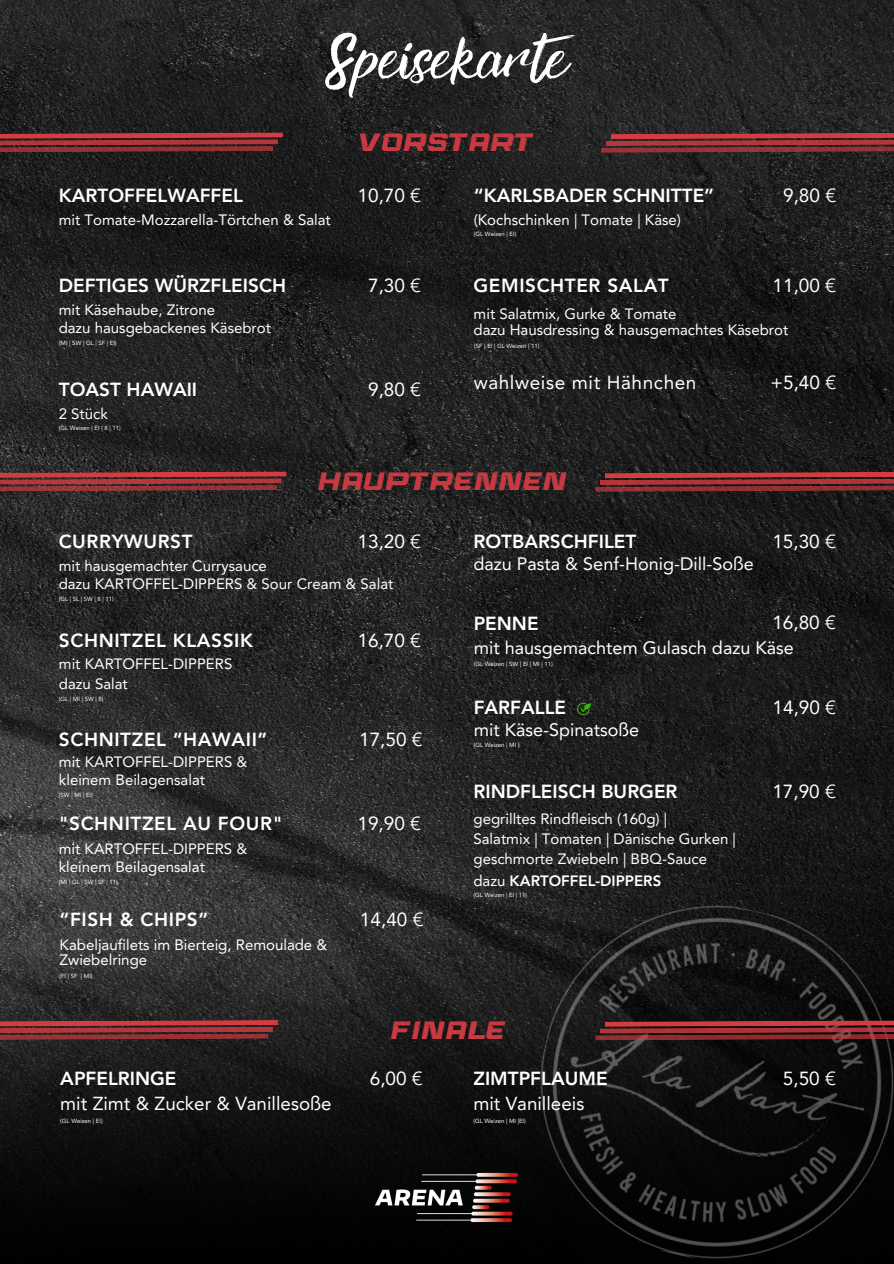
<style>
.page{position:relative;width:894px;height:1264px;background:#fff}
.page>*{position:absolute;margin:0;border:0;box-sizing:border-box;transform-origin:0 0}
.t1{font:54.15px "Rebel";color:#fff}
.t2{font:24.9px "Race Sport";color:#c73a41}
.t3{font:800 18.9px "Avenir LT Pro";color:#fff}
.t4{font:18.9px "Avenir LT Pro";color:#fff}
.t5{font:800 18.9px "Avenir LT Pro";letter-spacing:.03em;color:#fff}
.t6{font:18.9px "Avenir LT Pro";letter-spacing:.03em;color:#fff}
.t7{font:18.75px "Avenir LT Pro";color:#fff}
.t8{font:18px "Avenir LT Pro";color:#fff}
.t9{font:15px/18px "Avenir LT Pro";color:#fff}
.t10{font:800 15px "Avenir LT Pro";color:#fff}
.t11{font:6px "Avenir LT Pro";color:#fff}
.s1{font-weight:400}
</style>
<div class="page">
<img style="left:0;top:0;width:893px;height:853px">
<svg style="left:0;top:132px;width:283px;height:21px;background:#812d30"></svg>
<img style="left:0;top:853px;width:893px;height:326px">
<svg style="left:0;top:471px;width:286px;height:21px;background:#863235"></svg>
<svg style="left:595px;top:471px;width:298px;height:21px;background:#802c2f"></svg>
<div style="left:0;top:1179px;width:505px;height:84px;background:#020202"></div>
<img style="left:371px;top:1170px;width:134px;height:54px">
<img style="left:505px;top:871px;width:388px;height:392px">
<svg style="left:0;top:1020px;width:278px;height:20px;background:#893133"></svg>
<svg style="left:595px;top:1020px;width:298px;height:20px;background:#812a2c"></svg>
<svg style="left:601px;top:132px;width:292px;height:21px;background:#853133"></svg>
<svg style="left:577px;top:702px;width:14px;height:13px"></svg>
<h2 class="t1" style="left:325px;top:37px;width:255px">Speisekarte</h2>
<h5 class="t2" style="left:359px;top:133px;width:176px">VORSTART</h5>
<h4 class="t3" style="left:59px;top:188px;width:185px">KARTOFFELWAFFEL</h4>
<h3 class="t4" style="left:357px;top:188px;width:65px">10,70 €</h3>
<h5 class="t9" style="left:59px;top:212px;width:273px">mit Tomate-Mozzarella-Törtchen &amp; Salat</h5>
<p class="t3" style="left:59px;top:278px;width:229px">DEFTIGES WÜRZFLEISCH</p>
<h4 class="t4" style="left:368px;top:278px;width:55px">7,30 €</h4>
<h3 class="t9" style="left:59px;top:302px;width:214px">mit Käsehaube, Zitrone<br>dazu hausgebackenes Käsebrot</h3>
<h5 class="t11" style="left:59px;top:340px;width:59px">(MI|SW|GL|SF|EI)</h5>
<h6 class="t3" style="left:59px;top:381px;width:140px">TOAST HAWAII</h6>
<h4 class="t4" style="left:368px;top:381px;width:55px">9,80 €</h4>
<p class="t9" style="left:59px;top:405px;width:51px">2 Stück</p>
<h3 class="t11" style="left:59px;top:425px;width:63px">(GL Weizen | EI | 8 | 11)</h3>
<p class="t3" style="left:474px;top:187px;width:242px">“KARLSBADER SCHNITTE”</p>
<h4 class="t4" style="left:783px;top:187px;width:55px">9,80 €</h4>
<p class="t9" style="left:473px;top:212px;width:209px">(Kochschinken | Tomate | Käse)</p>
<h4 class="t11" style="left:474px;top:232px;width:44px">(GL Weizen | EI)</h4>
<h6 class="t5" style="left:473px;top:278px;width:197px">GEMISCHTER SALAT</h6>
<h4 class="t9" style="left:473px;top:308px;width:316px;line-height:15.8px">mit Salatmix, Gurke &amp; Tomate<br>dazu Hausdressing &amp; hausgemachtes Käsebrot</h4>
<h3 class="t11" style="left:474px;top:343px;width:67px">(SF | EI | GL Weizen | 11)</h3>
<h4 class="t4" style="left:772px;top:278px;width:65px">11,00 €</h4>
<h5 class="t6" style="left:473px;top:375px;width:224px">wahlweise mit Hähnchen</h5>
<p class="t4" style="left:770px;top:375px;width:67px">+5,40 €</p>
<h1 class="t2" style="left:317px;top:471px;width:251px">HAUPTRENNEN</h1>
<h3 class="t5" style="left:59px;top:533px;width:135px">CURRYWURST</h3>
<h4 class="t9" style="left:59px;top:558px;width:336px">mit hausgemachter Currysauce<br>dazu KARTOFFEL-DIPPERS &amp; Sour Cream &amp; Salat</h4>
<h5 class="t4" style="left:357px;top:533px;width:65px">13,20 €</h5>
<h3 class="t3" style="left:473px;top:533px;width:164px">ROTBARSCHFILET</h3>
<h5 class="t8" style="left:473px;top:556px;width:282px">dazu Pasta &amp; Senf-Honig-Dill-Soße</h5>
<p class="t4" style="left:772px;top:533px;width:65px">15,30 €</p>
<h6 class="t11" style="left:59px;top:597px;width:57px">(GL|SL|SW|8|11)</h6>
<h3 class="t5" style="left:59px;top:632px;width:195px">SCHNITZEL KLASSIK</h3>
<h5 class="t9" style="left:59px;top:655px;width:175px;line-height:20.2px">mit KARTOFFEL-DIPPERS dazu Salat</h5>
<h5 class="t11" style="left:59px;top:696px;width:46px">(GL|MI|SW|8)</h5>
<h4 class="t5" style="left:59px;top:731px;width:210px">SCHNITZEL “HAWAII”</h4>
<h3 class="t9" style="left:59px;top:754px;width:190px">mit KARTOFFEL-DIPPERS &amp; kleinem Beilagensalat</h3>
<h4 class="t11" style="left:59px;top:792px;width:35px">(SW | MI | EI)</h4>
<p class="t5" style="left:59px;top:816px;width:225px">"SCHNITZEL AU FOUR"</p>
<h4 class="t9" style="left:59px;top:841px;width:190px">mit KARTOFFEL-DIPPERS &amp; kleinem Beilagensalat</h4>
<h6 class="t11" style="left:59px;top:879px;width:61px">(MI|GL|SW|SF|11)</h6>
<h6 class="t5" style="left:60px;top:911px;width:150px">“FISH &amp; CHIPS”</h6>
<p class="t9" style="left:60px;top:937px;width:269px;line-height:15.8px">Kabeljaufilets im Bierteig, Remoulade &amp;<br>Zwiebelringe</p>
<p class="t11" style="left:60px;top:973px;width:34px">(FI | SF | MI)</p>
<p class="t4" style="left:357px;top:632px;width:65px">16,70 €</p>
<h5 class="t4" style="left:359px;top:731px;width:65px">17,50 €</h5>
<h5 class="t4" style="left:357px;top:816px;width:65px">19,90 €</h5>
<h3 class="t4" style="left:360px;top:911px;width:65px">14,40 €</h3>
<h6 class="t4" style="left:772px;top:614px;width:65px">16,80 €</h6>
<h4 class="t3" style="left:473px;top:616px;width:66px">PENNE</h4>
<h5 class="t8" style="left:473px;top:640px;width:321px">mit hausgemachtem Gulasch dazu Käse</h5>
<h2 class="t11" style="left:473px;top:661px;width:81px">(GL Weizen | SW | EI | MI | 11)</h2>
<h4 class="t3" style="left:473px;top:700px;width:94px">FARFALLE</h4>
<h4 class="t8" style="left:473px;top:722px;width:167px">mit Käse-Spinatsoße</h4>
<h2 class="t11" style="left:473px;top:743px;width:47px">(GL Weizen | MI )</h2>
<h3 class="t3" style="left:473px;top:783px;width:205px">RINDFLEISCH BURGER</h3>
<h4 class="t9" style="left:473px;top:810px;width:264px;line-height:20.2px">gegrilltes Rindfleisch (160g) |<br>Salatmix | Tomaten | Dänische Gurken | geschmorte Zwiebeln | BBQ-Sauce</h4>
<h3 class="t10" style="left:473px;top:874px;width:189px"><span class="s1">dazu</span> KARTOFFEL-DIPPERS</h3>
<p class="t11" style="left:473px;top:892px;width:55px">(GL Weizen | EI | 11)</p>
<h4 class="t4" style="left:772px;top:700px;width:65px">14,90 €</h4>
<h4 class="t4" style="left:772px;top:783px;width:65px">17,90 €</h4>
<h3 class="t2" style="left:390px;top:1020px;width:117px">FINALE</h3>
<h3 class="t3" style="left:60px;top:1070px;width:118px">APFELRINGE</h3>
<h4 class="t4" style="left:369px;top:1070px;width:55px">6,00 €</h4>
<h4 class="t7" style="left:60px;top:1095px;width:273px">mit Zimt &amp; Zucker &amp; Vanillesoße</h4>
<h4 class="t11" style="left:60px;top:1118px;width:44px">(GL Weizen | EI)</h4>
<h3 class="t3" style="left:473px;top:1070px;width:136px">ZIMTPFLAUME</h3>
<h3 class="t4" style="left:782px;top:1070px;width:55px">5,50 €</h3>
<h4 class="t7" style="left:473px;top:1095px;width:112px">mit Vanilleeis</h4>
<h5 class="t11" style="left:473px;top:1118px;width:54px">(GL Weizen | MI |EI)</h5>
</div>
